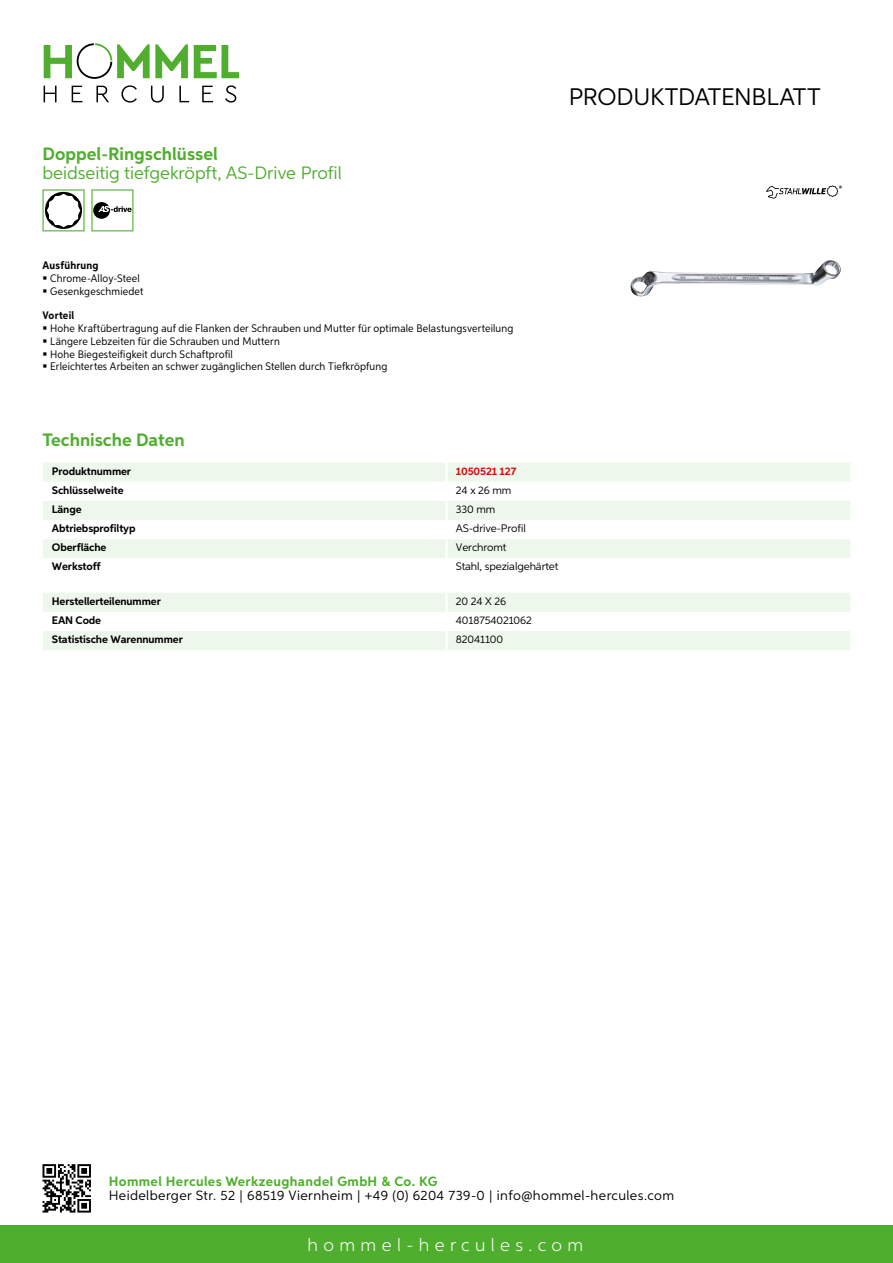
<style>
.page{position:relative;width:893px;height:1263px;background:#fff}
.page>*{position:absolute;margin:0;border:0;box-sizing:border-box;transform-origin:0 0}
.t1{font:24px "Aspira";letter-spacing:-.01em;color:#000}
.t2{font:18px "Aspira";color:#50ae2f}
.t3{font:700 18px "Aspira";color:#50ae2f}
.t4{font:300 18px "Aspira";letter-spacing:.3em;color:#fff}
.t5{font:13.5px "Aspira";letter-spacing:.03em;color:#000}
.t6{font:700 13.5px "Aspira";letter-spacing:.03em;color:#50ae2f}
.t7{font:10.95px/12.8px "Aspira Nar";letter-spacing:.015em;color:#000}
.t8{font:700 10.95px "Aspira";letter-spacing:-.01em;color:#000}
.t9{font:10.95px "Aspira";letter-spacing:-.01em;color:#000}
.t10{font:700 10.95px "Aspira Nar";letter-spacing:.02em;color:#000}
.t11{font:700 10.95px "Aspira";letter-spacing:-.01em;color:#cd1013}
</style>
<div class="page">
<div style="left:0;top:1226px;width:893px;height:37px;background:#50ae2f"></div>
<svg style="left:43px;top:1164px;width:48px;height:48px"></svg>
<svg style="left:194px;top:45px;width:45px;height:33px"></svg>
<svg style="left:44px;top:43px;width:144px;height:36px"></svg>
<svg style="left:44px;top:86px;width:13px;height:16px"></svg>
<svg style="left:72px;top:86px;width:10px;height:16px"></svg>
<svg style="left:96px;top:86px;width:13px;height:16px"></svg>
<svg style="left:121px;top:85px;width:16px;height:18px"></svg>
<svg style="left:151px;top:86px;width:13px;height:17px"></svg>
<svg style="left:179px;top:86px;width:10px;height:16px"></svg>
<svg style="left:202px;top:86px;width:11px;height:16px"></svg>
<svg style="left:225px;top:85px;width:11px;height:18px"></svg>
<div style="left:43px;top:463px;width:807px;height:19px;background:#eef7eb"></div>
<svg style="left:43px;top:501px;width:807px;height:57px;fill:#eef7eb"></svg>
<hr style="left:445px;top:463px;width:3px;height:19px;background:#fff">
<hr style="left:445px;top:501px;width:3px;height:19px;background:#fff">
<hr style="left:445px;top:520px;width:3px;height:19px;background:#fff">
<hr style="left:445px;top:539px;width:3px;height:19px;background:#fff">
<svg style="left:43px;top:593px;width:807px;height:57px"></svg>
<hr style="left:445px;top:631px;width:3px;height:19px;background:#fff">
<svg style="left:43px;top:189px;width:42px;height:42px"></svg>
<svg style="left:91px;top:189px;width:42px;height:42px"></svg>
<img style="left:630px;top:260px;width:211px;height:37px">
<svg style="left:766px;top:185px;width:76px;height:14px"></svg>
<h2 class="t3" style="left:43px;top:142px;width:177px">Doppel-Ringschlüssel</h2>
<h2 class="t2" style="left:43px;top:162px;width:301px">beidseitig tiefgekröpft, AS-Drive Profil</h2>
<h1 class="t1" style="left:569px;top:82px;width:253px">Produktdatenblatt</h1>
<p class="t10" style="left:43px;top:259px;width:58px">Ausführung</p>
<p class="t7" style="left:50px;top:272px;width:95px">Chrome-Alloy-Steel<br>Gesenkgeschmiedet</p>
<p class="t10" style="left:43px;top:309px;width:33px">Vorteil</p>
<p class="t7" style="left:50px;top:322px;width:465px">Hohe Kraftübertragung auf die Flanken der Schrauben und Mutter für optimale Belastungsverteilung Längere Lebzeiten für die Schrauben und Muttern<br>Hohe Biegesteifigkeit durch Schaftprofil<br>Erleichtertes Arbeiten an schwer zugänglichen Stellen durch Tiefkröpfung</p>
<h2 class="t3" style="left:43px;top:428px;width:144px">Technische Daten</h2>
<p class="t8" style="left:52px;top:464px;width:81px">Produktnummer</p>
<p class="t11" style="left:456px;top:464px;width:62px">1050521 127</p>
<p class="t8" style="left:52px;top:483px;width:73px">Schlüsselweite</p>
<p class="t9" style="left:456px;top:483px;width:57px">24 x 26 mm</p>
<p class="t8" style="left:52px;top:502px;width:31px">Länge</p>
<p class="t9" style="left:456px;top:502px;width:41px">330 mm</p>
<p class="t8" style="left:52px;top:521px;width:85px">Abtriebsprofiltyp</p>
<p class="t9" style="left:456px;top:521px;width:72px">AS-drive-Profil</p>
<p class="t8" style="left:52px;top:540px;width:56px">Oberfläche</p>
<p class="t9" style="left:456px;top:541px;width:52px">Verchromt</p>
<p class="t8" style="left:52px;top:560px;width:50px">Werkstoff</p>
<p class="t9" style="left:456px;top:560px;width:104px">Stahl, spezialgehärtet</p>
<p class="t8" style="left:52px;top:594px;width:111px">Herstellerteilenummer</p>
<p class="t9" style="left:456px;top:594px;width:52px">20 24 X 26</p>
<p class="t8" style="left:52px;top:613px;width:51px">EAN Code</p>
<p class="t9" style="left:456px;top:613px;width:77px">4018754021062</p>
<p class="t8" style="left:52px;top:632px;width:132px">Statistische Warennummer</p>
<p class="t9" style="left:456px;top:632px;width:49px">82041100</p>
<p class="t6" style="left:109px;top:1172px;width:330px">Hommel Hercules Werkzeughandel GmbH &amp; Co. KG</p>
<p class="t5" style="left:109px;top:1187px;width:567px">Heidelberger Str. 52 | 68519 Viernheim | +49 (0) 6204 739-0 | info@hommel-hercules.com</p>
<h2 class="t4" style="left:307px;top:1234px;width:277px">hommel-hercules.com</h2>
</div>
